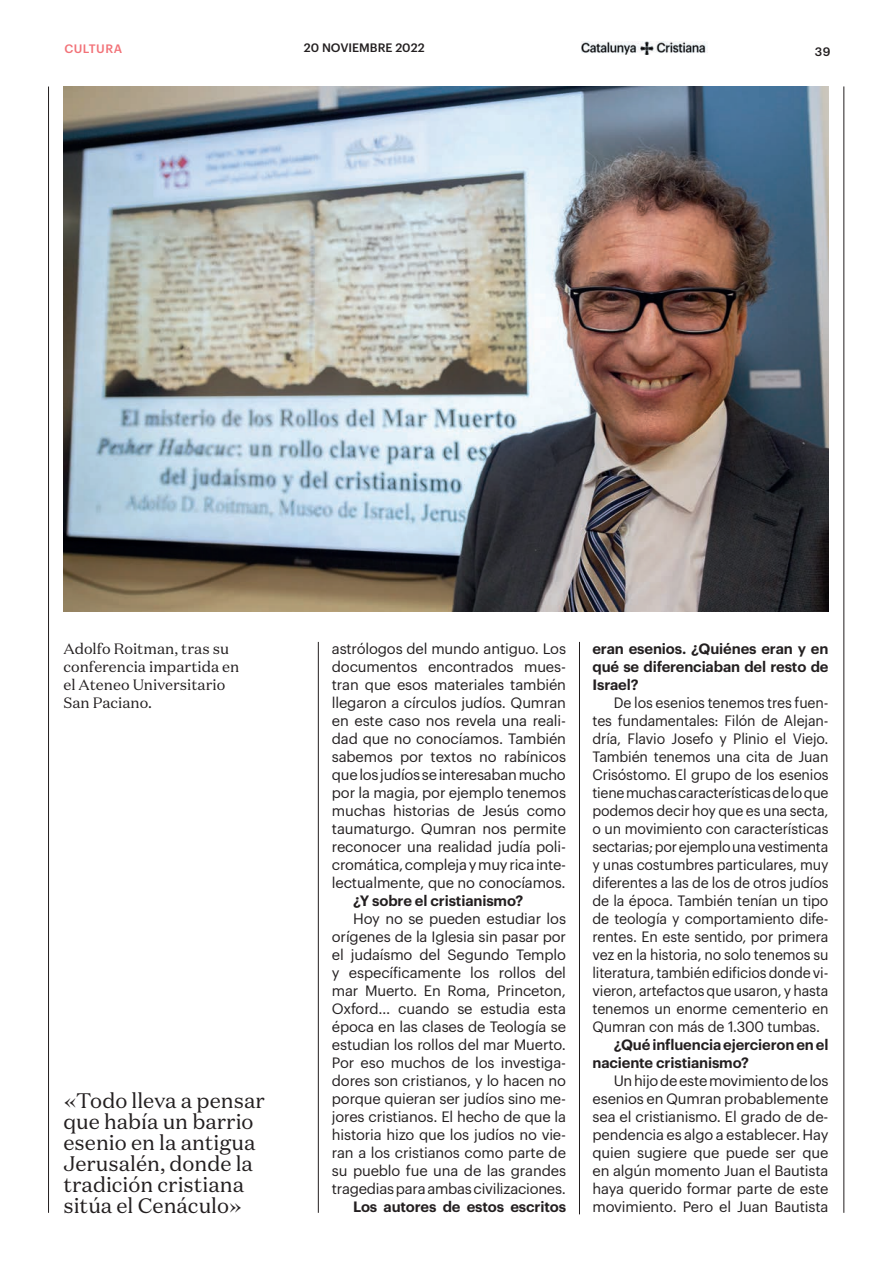
<style>
.page{position:relative;width:893px;height:1263px;background:#fff}
.page>*{position:absolute;margin:0;border:0;box-sizing:border-box;transform-origin:0 0}
.t1{font:21px/21px "Domaine Text";color:#231f20}
.t2{font:15px/18px "Domaine Text";color:#231f20}
.t3{font:14.7px/18px "Graphik";letter-spacing:-.01em;color:#231f20;text-align:justify}
.t4{font:14.7px/18px "Graphik";letter-spacing:-.01em;color:#231f20;text-align:justify;scale:.96 1}
.t5{font:600 14.7px/18px "Graphik";letter-spacing:-.01em;color:#231f20;text-align:justify}
.t6{font:500 12px "Graphik";color:#231f20}
.t7{font:500 12px "Graphik";letter-spacing:.035em;color:#f27278}
</style>
<div class="page">
<img style="left:581px;top:41px;width:127px;height:13px">
<hr style="left:579px;top:642px;width:1px;height:572px;background:#231f20">
<hr style="left:48px;top:87px;width:1px;height:1126px;background:#231f20">
<hr style="left:844px;top:86px;width:1px;height:1127px;background:#231f20">
<img style="left:63px;top:87px;width:765px;height:524px">
<hr style="left:318px;top:642px;width:1px;height:571px;background:#231f20">
<p class="t7" style="left:64px;top:39px;width:59px">CULTURA</p>
<p class="t6" style="left:304px;top:38px;width:122px">20 NOVIEMBRE 2022</p>
<p class="t6" style="left:815px;top:42px;width:17px">39</p>
<p class="t2" style="left:63px;top:639px;width:177px">Adolfo Roitman, tras su conferencia impartida en el Ateneo Universitario<br>San Paciano.</p>
<h1 class="t1" style="left:63px;top:1090px;width:203px">«Todo lleva a pensar que había un barrio esenio en la antigua<br>Jerusalén, donde la tradición cristiana sitúa el Cenáculo»</h1>
<p class="t3" style="left:332px;top:638px;width:236px">astrólogos del mundo antiguo. Los documentos encontrados mues&shy;tran que esos materiales también llegaron a círculos judíos. Qumran en este caso nos revela una reali&shy;dad que no conocíamos. También sabemos por textos no rabínicos que los judíos se interesaban mucho por la magia, por ejemplo tenemos muchas historias de Jesús como taumaturgo. Qumran nos permite reconocer una realidad judía poli&shy;cromática, compleja y muy rica inte&shy;lectualmente, que no conocíamos.</p>
<p class="t5" style="left:353px;top:890px;width:172px">¿Y sobre el cristianismo?</p>
<p class="t3" style="left:332px;top:908px;width:236px;text-indent:21px">Hoy no se pueden estudiar los orígenes de la Iglesia sin pasar por el judaísmo del Segundo Templo y específicamente los rollos del mar Muerto. En Roma, Princeton, Oxford… cuando se estudia esta época en las clases de Teología se estudian los rollos del mar Muerto.<br>Por eso muchos de los investiga&shy;dores son cristianos, y lo hacen no porque quieran ser judíos sino me&shy;jores cristianos. El hecho de que la historia hizo que los judíos no vie&shy;ran a los cristianos como parte de su pueblo fue una de las grandes tragedias para ambas civilizaciones.</p>
<p class="t5" style="left:353px;top:1196px;width:214px">Los autores de estos escritos</p>
<p class="t5" style="left:592px;top:638px;width:238px">eran esenios. ¿Quiénes eran y en qué se diferenciaban del resto de Israel?</p>
<p class="t4" style="left:592px;top:692px;width:247px;text-indent:21px">De los esenios tenemos tres fuen&shy;tes fundamentales: Filón de Alejan&shy;dría, Flavio Josefo y Plinio el Viejo.<br>También tenemos una cita de Juan Crisóstomo. El grupo de los esenios tiene muchas características de lo que podemos decir hoy que es una secta, o un movimiento con características sectarias; por ejemplo una vestimenta y unas costumbres particulares, muy diferentes a las de los de otros judíos de la época. También tenían un tipo de teología y comportamiento dife&shy;rentes. En este sentido, por primera vez en la historia, no solo tenemos su literatura, también edificios donde vi&shy;vieron, artefactos que usaron, y hasta tenemos un enorme cementerio en Qumran con más de 1.300 tumbas.</p>
<p class="t5" style="left:592px;top:1034px;width:237px;text-indent:21px">¿Qué influencia ejercieron en el naciente cristianismo?</p>
<p class="t3" style="left:592px;top:1070px;width:238px;text-indent:21px">Un hijo de este movimiento de los esenios en Qumran probablemente sea el cristianismo. El grado de de&shy;pendencia es algo a establecer. Hay quien sugiere que puede ser que en algún momento Juan el Bautista haya querido formar parte de este movimiento. Pero el Juan Bautista</p>
</div>
